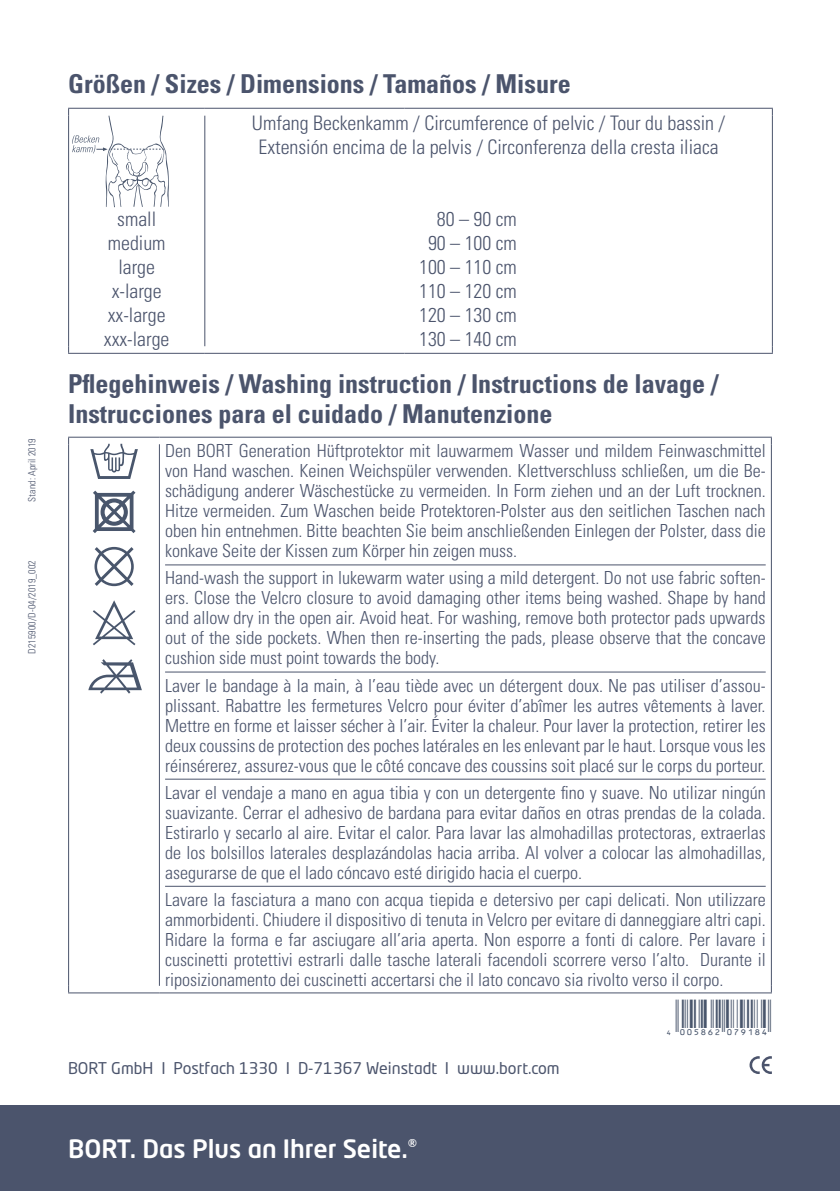
<style>
.page{position:relative;width:840px;height:1191px;background:#fff}
.page>*{position:absolute;margin:0;border:0;box-sizing:border-box;transform-origin:0 0}
.t1{font:700 condensed 26px/30px "Univers";color:#4b546c}
.t2{font:500 25px "Neo Tech Pro";color:#fff}
.t3{font:300 condensed 20px/24px "Univers LT Std";color:#4b546c;text-align:center}
.t4{font:300 condensed 18px/20px "Univers LT Std";color:#4b546c;text-align:justify}
.t5{font:16px "Neo Tech Std";color:#4b546c}
.t6{font:16px "ID Automation UPCEANXS";letter-spacing:.02em;color:#49566c}
.t7{font:300 condensed 14px "Univers LT Std";letter-spacing:.02em;color:#49566c}
.t8{font:300 condensed 10px "Univers LT Std";letter-spacing:.005em;color:#4b546c}
</style>
<div class="page">
<hr style="left:68px;top:108px;width:137px;height:1px;background:#4b546c">
<hr style="left:205px;top:108px;width:199px;height:1px;background:#4b546c">
<hr style="left:404px;top:108px;width:368px;height:1px;background:#4b546c">
<hr style="left:68px;top:116px;width:1px;height:230px;background:#4b546c">
<hr style="left:204px;top:116px;width:1px;height:230px;background:#4b546c">
<hr style="left:771px;top:116px;width:1px;height:230px;background:#4b546c">
<hr style="left:68px;top:353px;width:137px;height:1px;background:#4b546c">
<hr style="left:205px;top:353px;width:199px;height:1px;background:#4b546c">
<hr style="left:404px;top:353px;width:368px;height:1px;background:#4b546c">
<svg style="left:749px;top:1056px;width:22px;height:18px"></svg>
<svg style="left:69px;top:438px;width:697px;height:547px"></svg>
<hr style="left:68px;top:437px;width:91px;height:1px;background:#4b546c">
<hr style="left:159px;top:437px;width:612px;height:1px;background:#4b546c">
<hr style="left:68px;top:444px;width:1px;height:541px;background:#4b546c">
<hr style="left:159px;top:444px;width:1px;height:541px;background:#4b546c">
<hr style="left:770px;top:444px;width:1px;height:541px;background:#4b546c">
<hr style="left:68px;top:992px;width:91px;height:1px;background:#4b546c">
<hr style="left:159px;top:992px;width:612px;height:1px;background:#4b546c">
<hr style="left:165px;top:564px;width:600px;height:1px;background:#4b546c">
<hr style="left:165px;top:671px;width:600px;height:1px;background:#4b546c">
<hr style="left:165px;top:778px;width:600px;height:1px;background:#4b546c">
<hr style="left:165px;top:885px;width:600px;height:1px;background:#4b546c">
<svg style="left:68px;top:109px;width:101px;height:98px"></svg>
<svg style="left:93px;top:490px;width:42px;height:43px"></svg>
<svg style="left:88px;top:659px;width:54px;height:34px"></svg>
<svg style="left:94px;top:547px;width:40px;height:39px"></svg>
<svg style="left:90px;top:444px;width:48px;height:35px"></svg>
<svg style="left:93px;top:600px;width:42px;height:45px"></svg>
<div style="left:0;top:1106px;width:839px;height:85px;background:#4b546c"></div>
<p class="t8" style="left:26px;top:501px;width:65px;rotate:-90deg">Stand: April 2019</p>
<p class="t8" style="left:26px;top:653px;width:95px;rotate:-90deg">D215900/D-04/2019_002</p>
<h1 class="t1" style="left:68px;top:68px;width:504px">Größen / Sizes / Dimensions / Tamaños / Misure</h1>
<p class="t3" style="left:104px;top:207px;width:67px">small medium large x-large xx-large xxx-large</p>
<p class="t3" style="left:252px;top:111px;width:474px">Umfang Beckenkamm / Circumference of pelvic / Tour du bassin /<br>Extensión encima de la pelvis / Circonferenza della cresta iliaca</p>
<p class="t3" style="left:419px;top:207px;width:99px;text-align:right">80 – 90 cm<br>90 – 100 cm<br>100 – 110 cm<br>110 – 120 cm<br>120 – 130 cm<br>130 – 140 cm</p>
<h1 class="t1" style="left:68px;top:369px;width:651px">Pflegehinweis / Washing instruction / Instructions de lavage /<br>Instrucciones para el cuidado / Manutenzione</h1>
<p class="t4" style="left:165px;top:441px;width:602px">Den BORT Generation Hüftprotektor mit lauwarmem Wasser und mildem Feinwaschmittel von Hand waschen. Keinen Weichspüler verwenden. Klettverschluss schließen, um die Be&shy;schädigung anderer Wäschestücke zu vermeiden. In Form ziehen und an der Luft trocknen.<br>Hitze vermeiden. Zum Waschen beide Protektoren-Polster aus den seitlichen Taschen nach oben hin entnehmen. Bitte beachten Sie beim anschließenden Einlegen der Polster, dass die konkave Seite der Kissen zum Körper hin zeigen muss.</p>
<p class="t4" style="left:165px;top:568px;width:602px">Hand-wash the support in lukewarm water using a mild detergent. Do not use fabric soften&shy;ers. Close the Velcro closure to avoid damaging other items being washed. Shape by hand and allow dry in the open air. Avoid heat. For washing, remove both protector pads upwards out of the side pockets. When then re-inserting the pads, please observe that the concave cushion side must point towards the body.</p>
<p class="t4" style="left:165px;top:675px;width:602px">Laver le bandage à la main, à l’eau tiède avec un détergent doux. Ne pas utiliser d’assou&shy;plissant. Rabattre les fermetures Velcro pour éviter d’abîmer les autres vêtements à laver.<br>Mettre en forme et laisser sécher à l’air. Éviter la chaleur. Pour laver la protection, retirer les deux coussins de protection des poches latérales en les enlevant par le haut. Lorsque vous les réinsérerez, assurez-vous que le côté concave des coussins soit placé sur le corps du porteur.</p>
<p class="t4" style="left:165px;top:782px;width:602px">Lavar el vendaje a mano en agua tibia y con un detergente fino y suave. No utilizar ningún suavizante. Cerrar el adhesivo de bardana para evitar daños en otras prendas de la colada.<br>Estirarlo y secarlo al aire. Evitar el calor. Para lavar las almohadillas protectoras, extraerlas de los bolsillos laterales desplazándolas hacia arriba. Al volver a colocar las almohadillas, asegurarse de que el lado cóncavo esté dirigido hacia el cuerpo.</p>
<p class="t4" style="left:165px;top:889px;width:602px">Lavare la fasciatura a mano con acqua tiepida e detersivo per capi delicati. Non utilizzare ammorbidenti. Chiudere il dispositivo di tenuta in Velcro per evitare di danneggiare altri capi.<br>Ridare la forma e far asciugare all’aria aperta. Non esporre a fonti di calore. Per lavare i cuscinetti protettivi estrarli dalle tasche laterali facendoli scorrere verso l’alto. Durante il riposizionamento dei cuscinetti accertarsi che il lato concavo sia rivolto verso il corpo.</p>
<p class="t7" style="left:668px;top:973px;width:99px">Signatur D21 5900</p>
<p class="t5" style="left:68px;top:1058px;width:493px">BORT GmbH I Postfach 1330 I D-71367 Weinstadt I www.bort.com</p>
<h2 class="t2" style="left:68px;top:1133px;width:350px">BORT. Das Plus an Ihrer Seite.<sup>®</sup></h2>
<p class="t6" style="left:662px;top:1013px;width:110px">Y(0A58GC*KRTLSO(</p>
</div>
